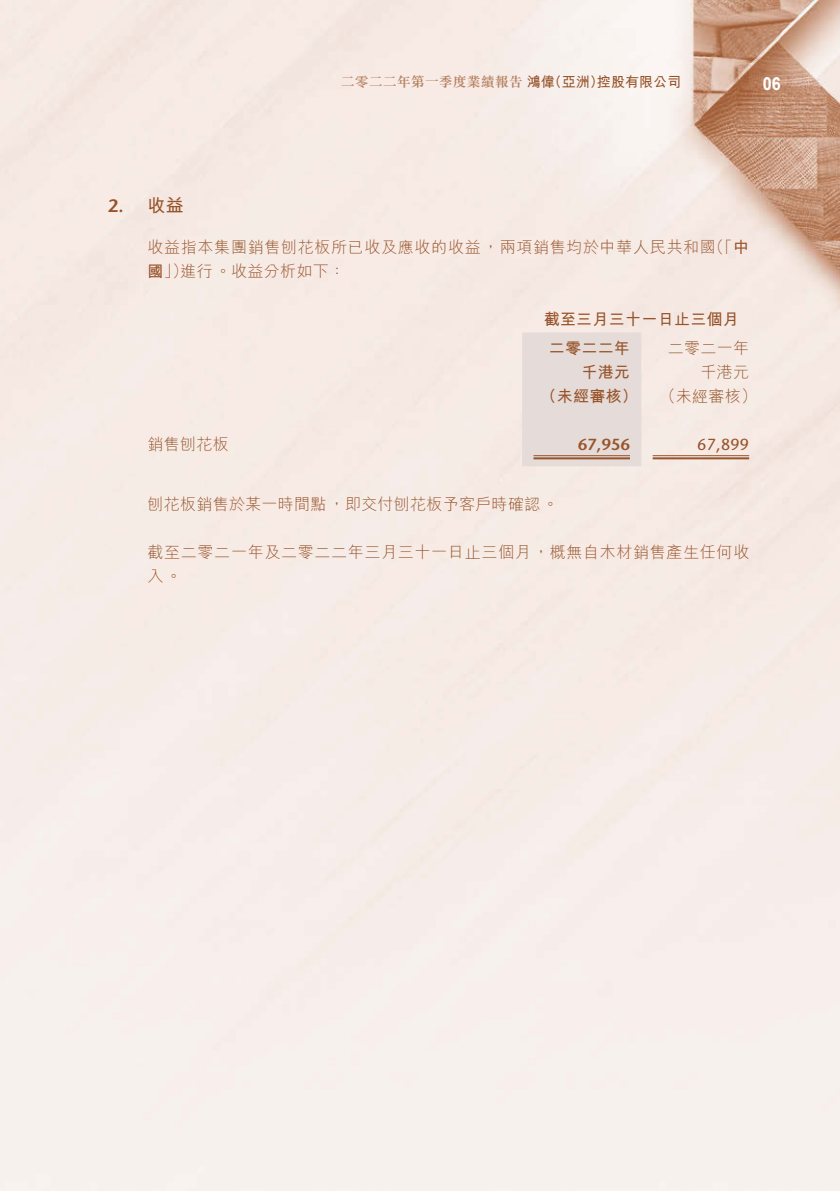
<style>
.page{position:relative;width:840px;height:1191px;background:#fff}
.page>*{position:absolute;margin:0;border:0;box-sizing:border-box;transform-origin:0 0}
.t1{font:600 18px "Stone Sans Std";color:#97532a}
.t2{font:700 18px "Arial";color:#fff;scale:.9 1}
.t3{font:300 16px/24px "M Hei HK";letter-spacing:.04em;color:#97532a}
.t4{font:700 16px/29.6px "M Hei HK";letter-spacing:.015em;color:#97532a}
.t5{font:300 16px "M Hei HK";letter-spacing:.015em;color:#97532a}
.t6{font:600 16px "Stone Sans Std";color:#97532a}
.t7{font:500 16px "Stone Sans Std";color:#97532a}
.t8{font:700 14px "M Sung HK";color:#b88465}
.s1{font-family:"M Hei HK";color:#97532a}
.s2{font-family:"M Hei HK";font-weight:700}
.s3{font-weight:700}
</style>
<div class="page">
<div style="left:0;top:0;width:839px;height:1191px;background:#f6ece5"></div>
<div style="left:522px;top:332px;width:119px;height:134px;background:#e5dbd8"></div>
<hr style="left:533px;top:455px;width:96px;height:1px;background:#97532a">
<hr style="left:533px;top:457px;width:96px;height:2px;background:#97532a">
<hr style="left:652px;top:455px;width:96px;height:1px;background:#97532a">
<hr style="left:652px;top:457px;width:96px;height:2px;background:#97532a">
<p class="t8" style="left:340px;top:72px;width:341px">二零二二年第一季度業績報告<span class="s1">鴻偉（亞洲）控股有限公司</span></p>
<p class="t2" style="left:762px;top:71px;width:22px">06</p>
<p class="t1" style="left:108px;top:195px;width:77px">2. <span class="s2">收益</span></p>
<p class="t3" style="left:147px;top:234px;width:603px">收益指本集團銷售刨花板所已收及應收的收益，兩項銷售均於中華人民共和國（「<span class="s3">中國</span>」）進行。收益分析如下：</p>
<p class="t4" style="left:548px;top:303px;width:191px;text-indent:-5px">截至三月三十一日止三個月二零二二年</p>
<p class="t3" style="left:667px;top:336px;width:83px">二零二一年</p>
<p class="t4" style="left:581px;top:356px;width:50px">千港元</p>
<p class="t3" style="left:700px;top:360px;width:50px">千港元</p>
<p class="t4" style="left:540px;top:380px;width:99px">（未經審核）</p>
<p class="t3" style="left:659px;top:384px;width:99px">（未經審核）</p>
<p class="t3" style="left:147px;top:432px;width:83px">銷售刨花板</p>
<p class="t6" style="left:577px;top:435px;width:53px">67,956</p>
<p class="t7" style="left:696px;top:435px;width:53px">67,899</p>
<p class="t5" style="left:147px;top:493px;width:412px">刨花板銷售於某一時間點，即交付刨花板予客戶時確認。</p>
<p class="t3" style="left:147px;top:539px;width:603px">截至二零二一年及二零二二年三月三十一日止三個月，概無自木材銷售產生任何收入。</p>
</div>
